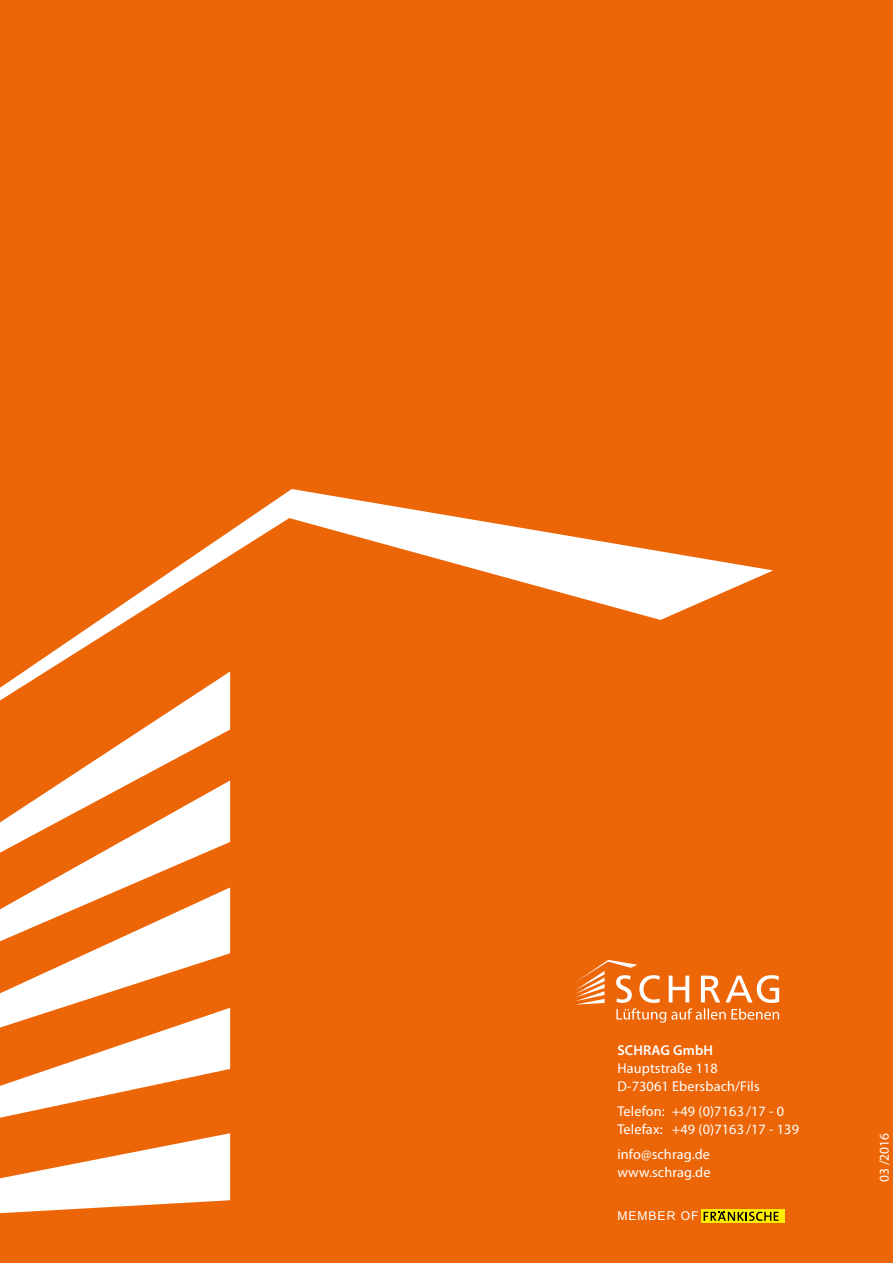
<style>
.page{position:relative;width:893px;height:1263px;background:#ec6608}
.page>*{position:absolute;margin:0;border:0;box-sizing:border-box;transform-origin:0 0}
.t1{font:14.25px/18px "Myriad Pro";letter-spacing:.01em;color:#fff}
.t2{font:600 14.25px "Myriad Pro";letter-spacing:.01em;color:#fff}
.t3{font:13.5px "Myriad Pro";color:#fff}
.t4{font:12.15px "Arial";letter-spacing:.08em;color:#fff}
</style>
<div class="page">
<svg style="left:0;top:700px;width:230px;height:418px"></svg>
<svg style="left:0;top:1133px;width:230px;height:80px"></svg>
<svg style="left:0;top:489px;width:773px;height:211px"></svg>
<svg style="left:576px;top:960px;width:203px;height:63px"></svg>
<svg style="left:701px;top:1209px;width:84px;height:14px"></svg>
<svg style="left:704px;top:1212px;width:74px;height:9px"></svg>
<p class="t2" style="left:617px;top:1041px;width:97px">SCHRAG GmbH</p>
<p class="t1" style="left:617px;top:1059px;width:144px">Hauptstraße 118<br>D-73061 Ebersbach/Fils</p>
<p class="t1" style="left:617px;top:1102px;width:183px">Telefon: +49 (0)7163 /17 - 0<br>Telefax: +49 (0)7163 /17 - 139</p>
<p class="t1" style="left:617px;top:1145px;width:95px">info@schrag.de www.schrag.de</p>
<p class="t4" style="left:617px;top:1208px;width:83px">MEMBER OF</p>
<p class="t3" style="left:876px;top:1182px;width:51px;rotate:-90deg">03 /2016</p>
</div>
